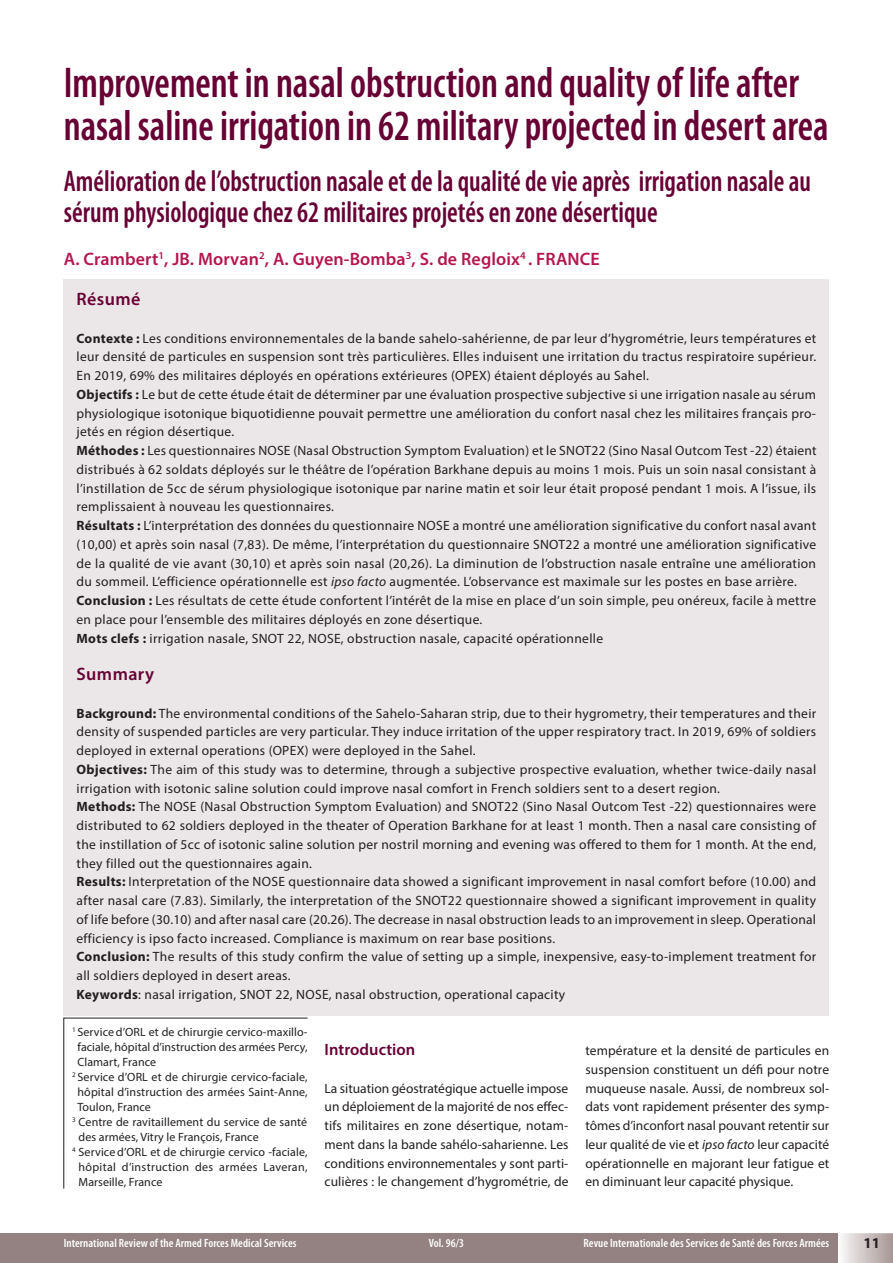
<style>
.page{position:relative;width:893px;height:1263px;background:#fff}
.page>*{position:absolute;margin:0;border:0;box-sizing:border-box;transform-origin:0 0}
.t1{font:600 condensed 43.35px/43.5px "Myriad Pro";color:#670134;scale:.9 1}
.t2{font:600 condensed 30px/31.5px "Myriad Pro";color:#670134;scale:.9 1}
.t3{font:600 18px "Myriad Pro";letter-spacing:.005em;color:#b4164f}
.t4{font:600 18px "Myriad Pro";letter-spacing:.025em;color:#670134}
.t5{font:600 16.5px "Myriad Pro";letter-spacing:.005em;color:#670134}
.t6{font:700 15px "Myriad Pro";color:#231f20}
.t7{font:13.5px/18.8px "Myriad Pro";letter-spacing:.025em;color:#231f20}
.t8{font:12px "Myriad Pro";letter-spacing:.01em;color:#231f20}
.t9{font:600 condensed 12px "Myriad Pro";letter-spacing:.005em;color:#fff}
.t10{font:12px "Myriad Pro";letter-spacing:.03em;color:#231f20}
.s1{font-weight:700}
.s2{font-style:italic}
</style>
<div class="page">
<div style="left:0;top:1233px;width:838px;height:30px;background:#938281"></div>
<div style="left:64px;top:279px;width:765px;height:43px;background:#ebe6e7"></div>
<div style="left:64px;top:320px;width:765px;height:76px;background:#ebe6e7"></div>
<div style="left:64px;top:376px;width:765px;height:76px;background:#ebe6e7"></div>
<div style="left:64px;top:432px;width:765px;height:95px;background:#ebe6e7"></div>
<div style="left:64px;top:507px;width:765px;height:95px;background:#ebe6e7"></div>
<div style="left:64px;top:582px;width:765px;height:58px;background:#ebe6e7"></div>
<div style="left:64px;top:620px;width:765px;height:39px;background:#ebe6e7"></div>
<div style="left:64px;top:654px;width:765px;height:43px;background:#ebe6e7"></div>
<div style="left:64px;top:695px;width:765px;height:76px;background:#ebe6e7"></div>
<div style="left:64px;top:751px;width:765px;height:58px;background:#ebe6e7"></div>
<div style="left:64px;top:788px;width:765px;height:96px;background:#ebe6e7"></div>
<div style="left:64px;top:863px;width:765px;height:96px;background:#ebe6e7"></div>
<div style="left:64px;top:938px;width:765px;height:58px;background:#ebe6e7"></div>
<div style="left:64px;top:976px;width:765px;height:39px;background:#ebe6e7"></div>
<svg style="left:63px;top:1017px;width:245px;height:172px"></svg>
<svg style="left:842px;top:1233px;width:51px;height:30px"></svg>
<p class="t1" style="left:64px;top:60px;width:851px">Improvement in nasal obstruction and quality of life after nasal saline irrigation in 62 military projected in desert area</p>
<p class="t2" style="left:64px;top:164px;width:832px">Amélioration de l’obstruction nasale et de la qualité de vie après irrigation nasale au sérum physiologique chez 62 militaires projetés en zone désertique</p>
<p class="t3" style="left:64px;top:248px;width:538px">A. Crambert<sup>1</sup>, JB. Morvan<sup>2</sup>, A. Guyen-Bomba<sup>3</sup>, S. de Regloix<sup>4</sup> . FRANCE</p>
<p class="t4" style="left:77px;top:288px;width:66px">Résumé</p>
<p class="t7" style="left:77px;top:328px;width:742px"><span class="s1">Contexte :</span> Les conditions environnementales de la bande sahelo-sahérienne, de par leur d’hygrométrie, leurs températures et leur densité de particules en suspension sont très particulières. Elles induisent une irritation du tractus respiratoire supérieur.<br>En 2019, 69% des militaires déployés en opérations extérieures (OPEX) étaient déployés au Sahel.<br><span class="s1">Objectifs :</span> Le but de cette étude était de déterminer par une évaluation prospective subjective si une irrigation nasale au sérum physiologique isotonique biquotidienne pouvait permettre une amélioration du confort nasal chez les militaires français pro&shy;jetés en région désertique.<br><span class="s1">Méthodes :</span> Les questionnaires NOSE (Nasal Obstruction Symptom Evaluation) et le SNOT22 (Sino Nasal Outcom Test -22) étaient distribués à 62 soldats déployés sur le théâtre de l’opération Barkhane depuis au moins 1 mois. Puis un soin nasal consistant à l’instillation de 5cc de sérum physiologique isotonique par narine matin et soir leur était proposé pendant 1 mois. A l’issue, ils remplissaient à nouveau les questionnaires.<br><span class="s1">Résultats :</span> L’interprétation des données du questionnaire NOSE a montré une amélioration significative du confort nasal avant (10,00) et après soin nasal (7,83). De même, l’interprétation du questionnaire SNOT22 a montré une amélioration significative de la qualité de vie avant (30,10) et après soin nasal (20,26). La diminution de l’obstruction nasale entraîne une amélioration du sommeil. L’efficience opérationnelle est <span class="s2">ipso facto</span> augmentée. L’observance est maximale sur les postes en base arrière.<br><span class="s1">Conclusion :</span> Les résultats de cette étude confortent l’intérêt de la mise en place d’un soin simple, peu onéreux, facile à mettre en place pour l’ensemble des militaires déployés en zone désertique.<br><span class="s1">Mots clefs :</span> irrigation nasale, SNOT 22, NOSE, obstruction nasale, capacité opérationnelle</p>
<p class="t4" style="left:77px;top:663px;width:79px">Summary</p>
<p class="t7" style="left:77px;top:703px;width:741px"><span class="s1">Background:</span> The environmental conditions of the Sahelo-Saharan strip, due to their hygrometry, their temperatures and their density of suspended particles are very particular. They induce irritation of the upper respiratory tract. In 2019, 69% of soldiers deployed in external operations (OPEX) were deployed in the Sahel.<br><span class="s1">Objectives:</span> The aim of this study was to determine, through a subjective prospective evaluation, whether twice-daily nasal irrigation with isotonic saline solution could improve nasal comfort in French soldiers sent to a desert region.<br><span class="s1">Methods:</span> The NOSE (Nasal Obstruction Symptom Evaluation) and SNOT22 (Sino Nasal Outcom Test -22) questionnaires were distributed to 62 soldiers deployed in the theater of Operation Barkhane for at least 1 month. Then a nasal care consisting of the instillation of 5cc of isotonic saline solution per nostril morning and evening was offered to them for 1 month. At the end, they filled out the questionnaires again.<br><span class="s1">Results:</span> Interpretation of the NOSE questionnaire data showed a significant improvement in nasal comfort before (10.00) and after nasal care (7.83). Similarly, the interpretation of the SNOT22 questionnaire showed a significant improvement in quality of life before (30.10) and after nasal care (20.26). The decrease in nasal obstruction leads to an improvement in sleep. Operational efficiency is ipso facto increased. Compliance is maximum on rear base positions.<br><span class="s1">Conclusion:</span> The results of this study confirm the value of setting up a simple, inexpensive, easy-to-implement treatment for all soldiers deployed in desert areas.<br><span class="s1">Keywords</span>: nasal irrigation, SNOT 22, NOSE, nasal obstruction, operational capacity</p>
<p class="t8" style="left:72px;top:1024px;width:237px"><sup>1</sup> Service d’ORL et de chirurgie cervico-maxillo-</p>
<p class="t8" style="left:77px;top:1039px;width:232px">faciale, hôpital d’instruction des armées Percy,</p>
<p class="t8" style="left:77px;top:1054px;width:80px">Clamart, France</p>
<p class="t8" style="left:72px;top:1069px;width:237px"><sup>2</sup> Service d’ORL et de chirurgie cervico-faciale,</p>
<p class="t8" style="left:77px;top:1084px;width:232px">hôpital d’instruction des armées Saint-Anne,</p>
<p class="t8" style="left:77px;top:1099px;width:75px">Toulon, France</p>
<p class="t8" style="left:72px;top:1114px;width:236px"><sup>3</sup> Centre de ravitaillement du service de santé</p>
<p class="t8" style="left:79px;top:1129px;width:182px">des armées, Vitry le François, France</p>
<p class="t8" style="left:72px;top:1144px;width:237px"><sup>4</sup> Service d’ORL et de chirurgie cervico -faciale,</p>
<p class="t10" style="left:79px;top:1159px;width:231px">hôpital d’instruction des armées Laveran,</p>
<p class="t8" style="left:79px;top:1174px;width:85px">Marseille, France</p>
<p class="t5" style="left:325px;top:1039px;width:92px">Introduction</p>
<p class="t7" style="left:325px;top:1078px;width:245px;text-align:justify">La situation géostratégique actuelle impose un déploiement de la majorité de nos effec&shy;tifs militaires en zone désertique, notam&shy;ment dans la bande sahélo-saharienne. Les conditions environnementales y sont parti&shy;culières : le changement d’hygrométrie, de</p>
<p class="t7" style="left:585px;top:1041px;width:245px;text-align:justify">température et la densité de particules en suspension constituent un défi pour notre muqueuse nasale. Aussi, de nombreux sol&shy;dats vont rapidement présenter des symp&shy;tômes d’inconfort nasal pouvant retentir sur leur qualité de vie et <span class="s2">ipso facto</span> leur capacité opérationnelle en majorant leur fatigue et en diminuant leur capacité physique.</p>
<p class="t9" style="left:64px;top:1236px;width:234px">International Review of the Armed Forces Medical Services</p>
<p class="t9" style="left:429px;top:1236px;width:37px">Vol. 96/3</p>
<p class="t9" style="left:584px;top:1236px;width:247px">Revue Internationale des Services de Santé des Forces Armées</p>
<p class="t6" style="left:864px;top:1233px;width:18px">11</p>
</div>
